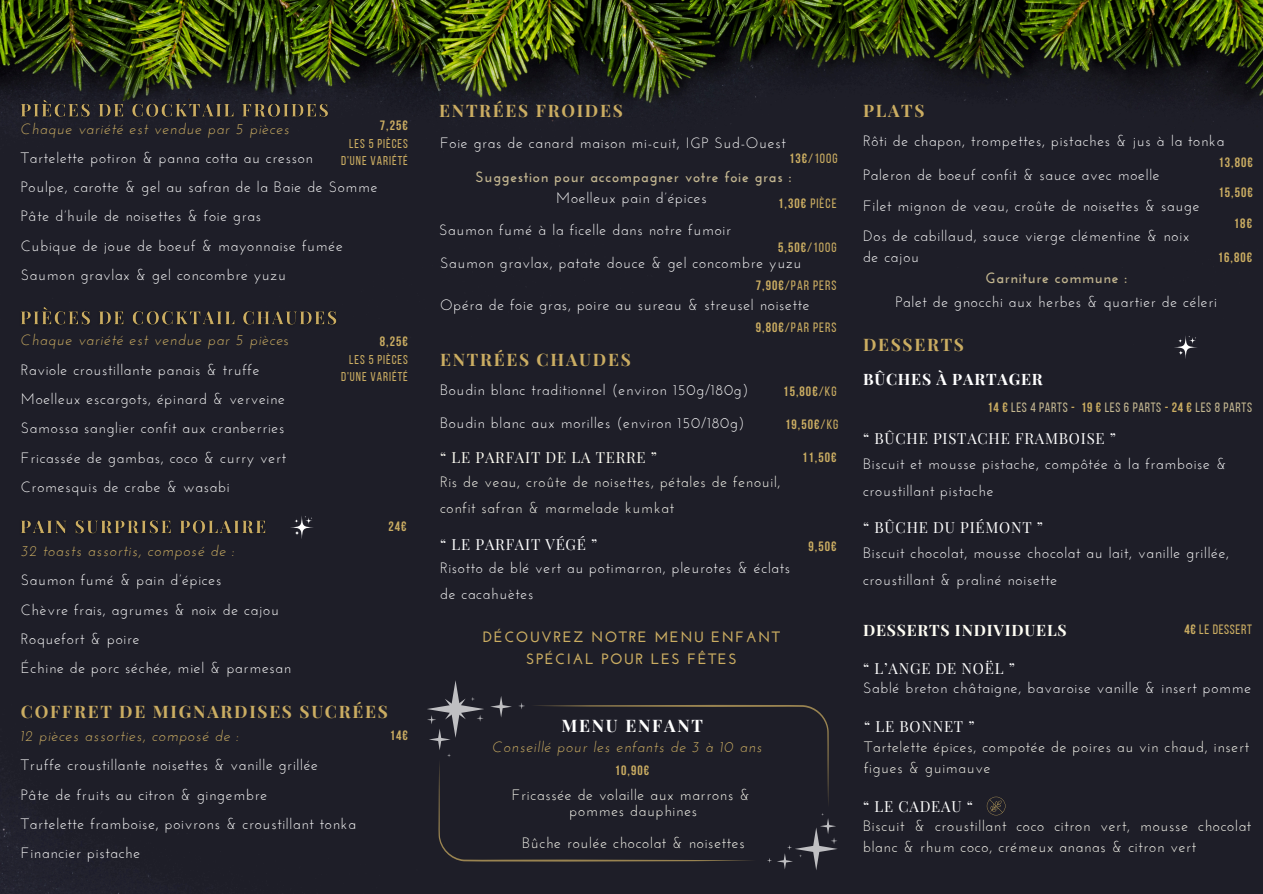
<style>
.page{position:relative;width:1263px;height:894px;background:#fff}
.page>*{position:absolute;margin:0;border:0;box-sizing:border-box;transform-origin:0 0}
.t1{font:700 17.25px "Playfair Display";letter-spacing:.1em;color:#cbad62}
.t2{font:700 17.25px "Playfair Display";letter-spacing:.1em;color:#fff}
.t3{font:700 15.75px "Playfair Display";letter-spacing:.05em;color:#fefdf3}
.t4{font:700 15.75px "Playfair Display";letter-spacing:.05em;color:#fff}
.t5{font:15px/27px "Josefin Sans";letter-spacing:.05em;color:#fff}
.t6{font:15px/21.3px "Josefin Sans";letter-spacing:.05em;color:#fefdf3}
.t7{font:italic 15px "Josefin Sans";letter-spacing:.05em;color:#cbad62}
.t8{font:15px "Playfair Display";letter-spacing:.05em;color:#fff}
.t9{font:700 15px "Josefin Sans";letter-spacing:.05em;color:#c3b690}
.t10{font:700 15px/22.5px "Josefin Sans";letter-spacing:.1em;color:#cbad62;text-align:center}
.t11{font:15px "Playfair Display";letter-spacing:.05em;color:#fefdf3}
.t12{font:700 13.5px "Bebas Neue";letter-spacing:.075em;color:#cbad62}
.t13{font:13.5px "Bebas Neue";letter-spacing:.05em;color:#c3b690}
.t14{font:13.5px "Bebas Neue";letter-spacing:.075em;color:#cbad62}
.t15{font:13.5px "Bebas Neue";letter-spacing:.05em;color:#cbad62}
.t16{font:12.75px "Bebas Neue";letter-spacing:.075em;color:#cbad62}
.s1{font-style:normal}
.s2{font-weight:700}
.s3{font-weight:400}
.s4{font-weight:700;color:#cbad62}
</style>
<div class="page">
<img style="left:0;top:0;width:1263px;height:893px">
<svg style="left:290px;top:515px;width:23px;height:24px"></svg>
<svg style="left:294px;top:515px;width:19px;height:8px"></svg>
<div style="left:427px;top:680px;width:410px;height:190px;background:#1e1e28"></div>
<img style="left:15px;top:94px;width:319px;height:29px">
<img style="left:16px;top:302px;width:326px;height:29px">
<img style="left:16px;top:513px;width:255px;height:27px">
<svg style="left:1174px;top:335px;width:23px;height:24px"></svg>
<svg style="left:1177px;top:335px;width:19px;height:8px"></svg>
<svg style="left:987px;top:796px;width:18px;height:19px"></svg>
<p class="t12" style="left:380px;top:120px;width:29px">7,25€</p>
<h6 class="t16" style="left:349px;top:138px;width:60px">LES 5 PIÈCES</h6>
<h4 class="t16" style="left:341px;top:155px;width:68px">D'UNE VARIÉTÉ</h4>
<h4 class="t7" style="left:21px;top:122px;width:270px">Chaque variété est vendue par 5 pièces</h4>
<h4 class="t5" style="left:21px;top:145px;width:294px">Tartelette potiron &amp; panna cotta au cresson</h4>
<h4 class="t5" style="left:21px;top:175px;width:358px">Poulpe, carotte &amp; gel au safran de la Baie de Somme</h4>
<p class="t5" style="left:21px;top:204px;width:242px">Pâte d’huile de noisettes &amp; foie gras</p>
<p class="t5" style="left:21px;top:233px;width:323px">Cubique de joue de boeuf &amp; mayonnaise fumée</p>
<p class="t5" style="left:21px;top:262px;width:267px">Saumon gravlax &amp; gel concombre yuzu</p>
<p class="t7" style="left:21px;top:334px;width:269px">Chaque variété est vendue par 5 pièce<span class="s1">s</span></p>
<p class="t5" style="left:21px;top:357px;width:240px">Raviole croustillante panais &amp; truffe</p>
<p class="t5" style="left:21px;top:386px;width:266px">Moelleux escargots, épinard &amp; verveine</p>
<h4 class="t5" style="left:21px;top:416px;width:265px">Samossa sanglier confit aux cranberries</h4>
<h4 class="t5" style="left:21px;top:445px;width:267px">Fricassée de gambas, coco &amp; curry vert</h4>
<h4 class="t5" style="left:21px;top:474px;width:210px">Cromesquis de crabe &amp; wasabi</h4>
<h4 class="t7" style="left:21px;top:544px;width:215px">32 toasts assortis, composé de :</h4>
<h4 class="t5" style="left:21px;top:568px;width:202px">Saumon fumé &amp; pain d’épices</h4>
<h4 class="t5" style="left:21px;top:597px;width:260px">Chèvre frais, agrumes &amp; noix de cajou</h4>
<h4 class="t5" style="left:21px;top:626px;width:120px">Roquefort &amp; poire</h4>
<h4 class="t5" style="left:21px;top:655px;width:272px">Échine de porc séchée, miel &amp; parmesan</h4>
<h1 class="t12" style="left:380px;top:336px;width:29px">8,25€</h1>
<p class="t16" style="left:349px;top:354px;width:60px">LES 5 PIÈCES</p>
<h1 class="t16" style="left:341px;top:371px;width:68px">D'UNE VARIÉTÉ</h1>
<h4 class="t12" style="left:388px;top:521px;width:20px">24€</h4>
<h4 class="t1" style="left:21px;top:699px;width:368px">COFFRET DE MIGNARDISES SUCRÉES</h4>
<h4 class="t7" style="left:21px;top:729px;width:220px">12 pièces assorties, composé de :</h4>
<h4 class="t5" style="left:21px;top:752px;width:299px">Truffe croustillante noisettes &amp; vanille grillée</h4>
<h4 class="t5" style="left:21px;top:782px;width:248px">Pâte de fruits au citron &amp; gingembre</h4>
<h1 class="t5" style="left:21px;top:811px;width:337px">Tartelette framboise, poivrons &amp; croustillant tonka</h1>
<h4 class="t5" style="left:21px;top:840px;width:121px">Financier pistache</h4>
<h4 class="t12" style="left:390px;top:730px;width:20px">14€</h4>
<h4 class="t1" style="left:439px;top:98px;width:185px">ENTRÉES FROIDES</h4>
<h5 class="t5" style="left:440px;top:130px;width:347px">Foie gras de canard maison mi-cuit, IGP Sud-Ouest</h5>
<h3 class="t14" style="left:789px;top:153px;width:50px"><span class="s2">13€</span>/100G</h3>
<h4 class="t12" style="left:778px;top:197px;width:60px">1,30€ <span class="s3">PIÈCE</span></h4>
<p class="t12" style="left:778px;top:242px;width:60px">5,50€<span class="s3">/100G</span></p>
<p class="t14" style="left:756px;top:280px;width:82px"><span class="s2">7,90€</span>/PAR PERS</p>
<h4 class="t9" style="left:475px;top:171px;width:317px">Suggestion pour accompagner votre foie gras :</h4>
<h4 class="t5" style="left:556px;top:186px;width:152px">Moelleux pain d’épices</h4>
<h4 class="t5" style="left:439px;top:218px;width:293px">Saumon fumé à la ficelle dans notre fumoir</h4>
<h6 class="t5" style="left:440px;top:251px;width:363px">Saumon gravlax, patate douce &amp; gel concombre yuzu</h6>
<p class="t5" style="left:440px;top:292px;width:371px">Opéra de foie gras, poire au sureau &amp; streusel noisette</p>
<h6 class="t14" style="left:756px;top:322px;width:82px"><span class="s2">9,80€</span>/PAR PERS</h6>
<h5 class="t1" style="left:440px;top:347px;width:192px">ENTRÉES CHAUDES</h5>
<h1 class="t5" style="left:440px;top:377px;width:310px">Boudin blanc traditionnel (environ 150g/180g)</h1>
<p class="t5" style="left:440px;top:411px;width:306px">Boudin blanc aux morilles (environ 150/180g)</p>
<h5 class="t12" style="left:783px;top:386px;width:55px">15,80€<span class="s3">/KG</span></h5>
<p class="t12" style="left:785px;top:418px;width:55px">19,50€<span class="s3">/KG</span></p>
<p class="t11" style="left:440px;top:447px;width:219px">“ LE PARFAIT DE LA TERRE ”</p>
<p class="t6" style="left:440px;top:470px;width:342px;line-height:25.8px">Ris de veau, croûte de noisettes, pétales de fenouil, confit safran &amp; marmelade kumkat</p>
<p class="t8" style="left:440px;top:533px;width:159px">“ LE PARFAIT VÉGÉ ”</p>
<p class="t5" style="left:440px;top:556px;width:352px;line-height:25.8px">Risotto de blé vert au potimarron, pleurotes &amp; éclats de cacahuètes</p>
<h6 class="t10" style="left:483px;top:626px;width:299px">DÉCOUVREZ NOTRE MENU ENFANT<br>SPÉCIAL POUR LES FÊTES</h6>
<p class="t12" style="left:802px;top:452px;width:36px">11,50€</p>
<h5 class="t12" style="left:808px;top:540px;width:29px">9,50€</h5>
<h1 class="t2" style="left:561px;top:713px;width:143px">MENU ENFANT</h1>
<p class="t12" style="left:615px;top:764px;width:36px">10,90€</p>
<h5 class="t7" style="left:493px;top:740px;width:271px">Conseillé pour les enfants de 3 à 10 ans</h5>
<p class="t6" style="left:512px;top:788px;width:240px;line-height:15.8px;text-align:center">Fricassée de volaille aux marrons &amp; pommes dauphines</p>
<h5 class="t6" style="left:522px;top:833px;width:224px">Bûche roulée chocolat &amp; noisettes</h5>
<p class="t1" style="left:863px;top:98px;width:63px">PLATS</p>
<h6 class="t5" style="left:863px;top:129px;width:363px">Rôti de chapon, trompettes, pistaches &amp; jus à la tonka</h6>
<h6 class="t5" style="left:863px;top:163px;width:298px">Paleron de boeuf confit &amp; sauce avec moelle</h6>
<h2 class="t5" style="left:863px;top:193px;width:338px">Filet mignon de veau, croûte de noisettes &amp; sauge</h2>
<h1 class="t12" style="left:1218px;top:157px;width:36px">13,80€</h1>
<h4 class="t12" style="left:1218px;top:187px;width:36px">15,50€</h4>
<h6 class="t12" style="left:1234px;top:217px;width:20px">18€</h6>
<h4 class="t12" style="left:1218px;top:251px;width:36px">16,80€</h4>
<p class="t5" style="left:863px;top:224px;width:328px">Dos de cabillaud, sauce vierge clémentine &amp; noix</p>
<h1 class="t5" style="left:863px;top:244px;width:58px">de cajou</h1>
<p class="t9" style="left:985px;top:272px;width:143px">Garniture commune :</p>
<p class="t5" style="left:895px;top:289px;width:323px">Palet de gnocchi aux herbes &amp; quartier de céleri</p>
<p class="t1" style="left:863px;top:332px;width:102px">DESSERTS</p>
<h6 class="t4" style="left:863px;top:368px;width:181px">BÛCHES À PARTAGER</h6>
<p class="t13" style="left:987px;top:402px;width:266px"><span class="s4">14 €</span> LES 4 PARTS <span class="s4">- 19 €</span> LES 6 PARTS <span class="s4">- 24 €</span> LES 8 PARTS</p>
<p class="t8" style="left:863px;top:427px;width:255px">“ BÛCHE PISTACHE FRAMBOISE ”</p>
<p class="t5" style="left:863px;top:451px;width:365px">Biscuit et mousse pistache, compôtée à la framboise &amp; croustillant pistache</p>
<p class="t8" style="left:863px;top:516px;width:182px">“ BÛCHE DU PIÉMONT ”</p>
<p class="t5" style="left:863px;top:540px;width:368px">Biscuit chocolat, mousse chocolat au lait, vanille grillée, croustillant &amp; praliné noisette</p>
<h6 class="t3" style="left:863px;top:618px;width:205px">DESSERTS INDIVIDUELS</h6>
<p class="t15" style="left:1184px;top:624px;width:69px"><span class="s2">4€</span> LE DESSERT</p>
<p class="t8" style="left:863px;top:657px;width:153px">“ L’ANGE DE NOËL ”</p>
<p class="t5" style="left:863px;top:675px;width:390px">Sablé breton châtaigne, bavaroise vanille &amp; insert pomme</p>
<p class="t8" style="left:864px;top:716px;width:112px">“ LE BONNET ”</p>
<p class="t6" style="left:864px;top:737px;width:387px">Tartelette épices, compotée de poires au vin chaud, insert figues &amp; guimauve</p>
<p class="t8" style="left:863px;top:795px;width:112px">“ LE CADEAU “</p>
<p class="t6" style="left:863px;top:816px;width:390px">Biscuit &amp; croustillant coco citron vert, mousse chocolat blanc &amp; rhum coco, crémeux ananas &amp; citron vert</p>
</div>
